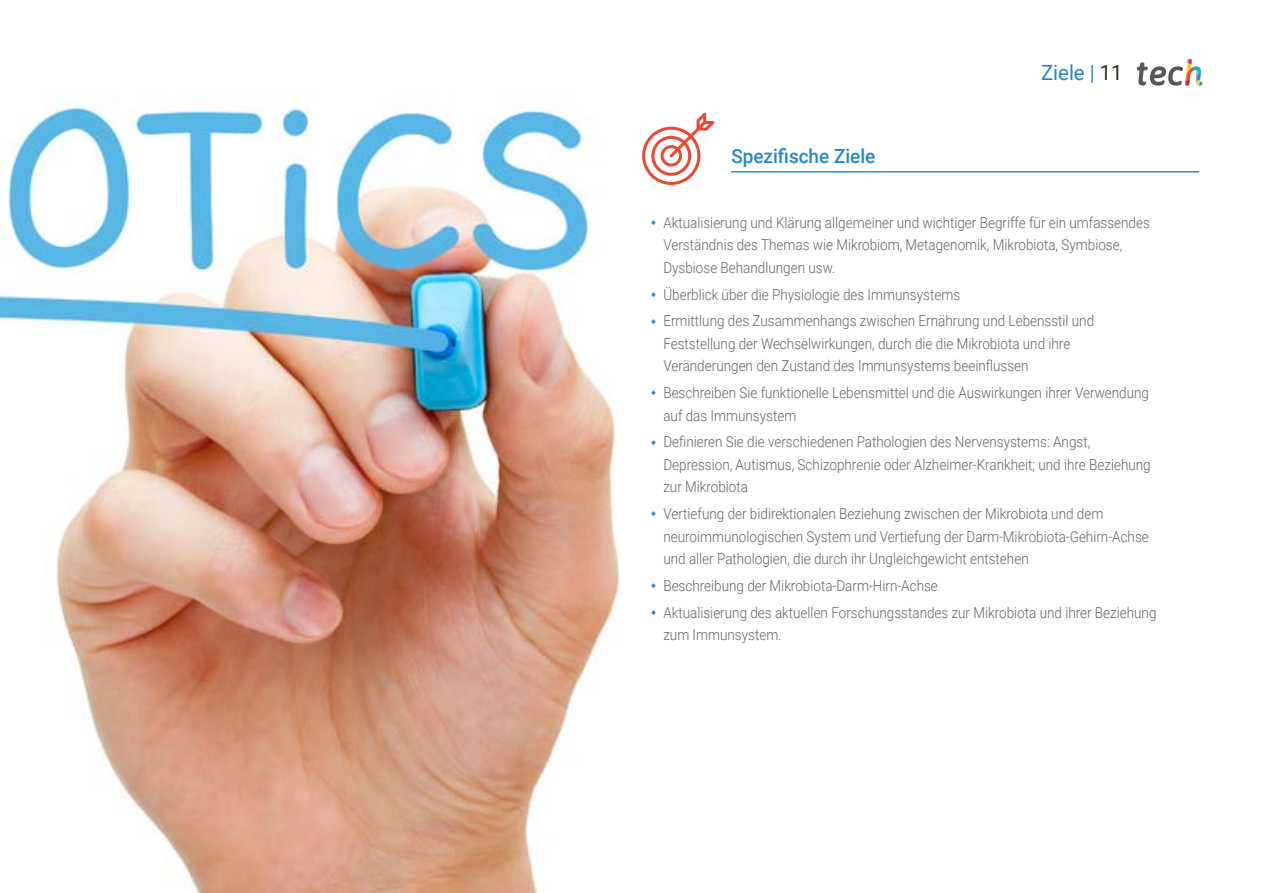
<style>
.page{position:relative;width:1263px;height:893px;background:#fff}
.page>*{position:absolute;margin:0;border:0;box-sizing:border-box;transform-origin:0 0}
.t1{font:21px "Roboto";color:#2488c9}
.t2{font:500 19.5px "Roboto";color:#2488c9}
.t3{font:300 15px/22.5px "Roboto";color:#61646a;scale:.9 1}
.s1{color:#312e20}
</style>
<div class="page">
<img style="left:0;top:97px;width:621px;height:796px">
<svg style="left:642px;top:113px;width:72px;height:72px"></svg>
<hr style="left:731px;top:171px;width:468px;height:1px;background:#2488c9">
<svg style="left:1137px;top:59px;width:65px;height:27px"></svg>
<h2 class="t2" style="left:731px;top:143px;width:145px">Spezifische Ziele</h2>
<h1 class="t1" style="left:1041px;top:57px;width:83px">Ziele | <span class="s1">11</span></h1>
<p class="t3" style="left:663px;top:211px;width:542px">Aktualisierung und Klärung allgemeiner und wichtiger Begriffe für ein umfassendes<br>Verständnis des Themas wie Mikrobiom, Metagenomik, Mikrobiota, Symbiose,<br>Dysbiose Behandlungen usw.</p>
<p class="t3" style="left:663px;top:280px;width:480px;line-height:26.7px">Überblick über die Physiologie des Immunsystems<br>Ermittlung des Zusammenhangs zwischen Ernährung und Lebensstil und</p>
<p class="t3" style="left:663px;top:332px;width:454px">Feststellung der Wechselwirkungen, durch die die Mikrobiota und ihre<br>Veränderungen den Zustand des Immunsystems beeinflussen</p>
<p class="t3" style="left:663px;top:381px;width:541px">Beschreiben Sie funktionelle Lebensmittel und die Auswirkungen ihrer Verwendung auf das Immunsystem</p>
<p class="t3" style="left:663px;top:430px;width:543px">Definieren Sie die verschiedenen Pathologien des Nervensystems: Angst,<br>Depression, Autismus, Schizophrenie oder Alzheimer-Krankheit; und ihre Beziehung zur Mikrobiota</p>
<p class="t3" style="left:663px;top:502px;width:541px">Vertiefung der bidirektionalen Beziehung zwischen der Mikrobiota und dem neuroimmunologischen System und Vertiefung der Darm-Mikrobiota-Gehirn-Achse und aller Pathologien, die durch ihr Ungleichgewicht entstehen</p>
<p class="t3" style="left:663px;top:572px;width:549px;line-height:26.7px">Beschreibung der Mikrobiota-Darm-Hirn-Achse<br>Aktualisierung des aktuellen Forschungsstandes zur Mikrobiota und ihrer Beziehung</p>
<p class="t3" style="left:663px;top:623px;width:133px">zum Immunsystem.</p>
</div>
